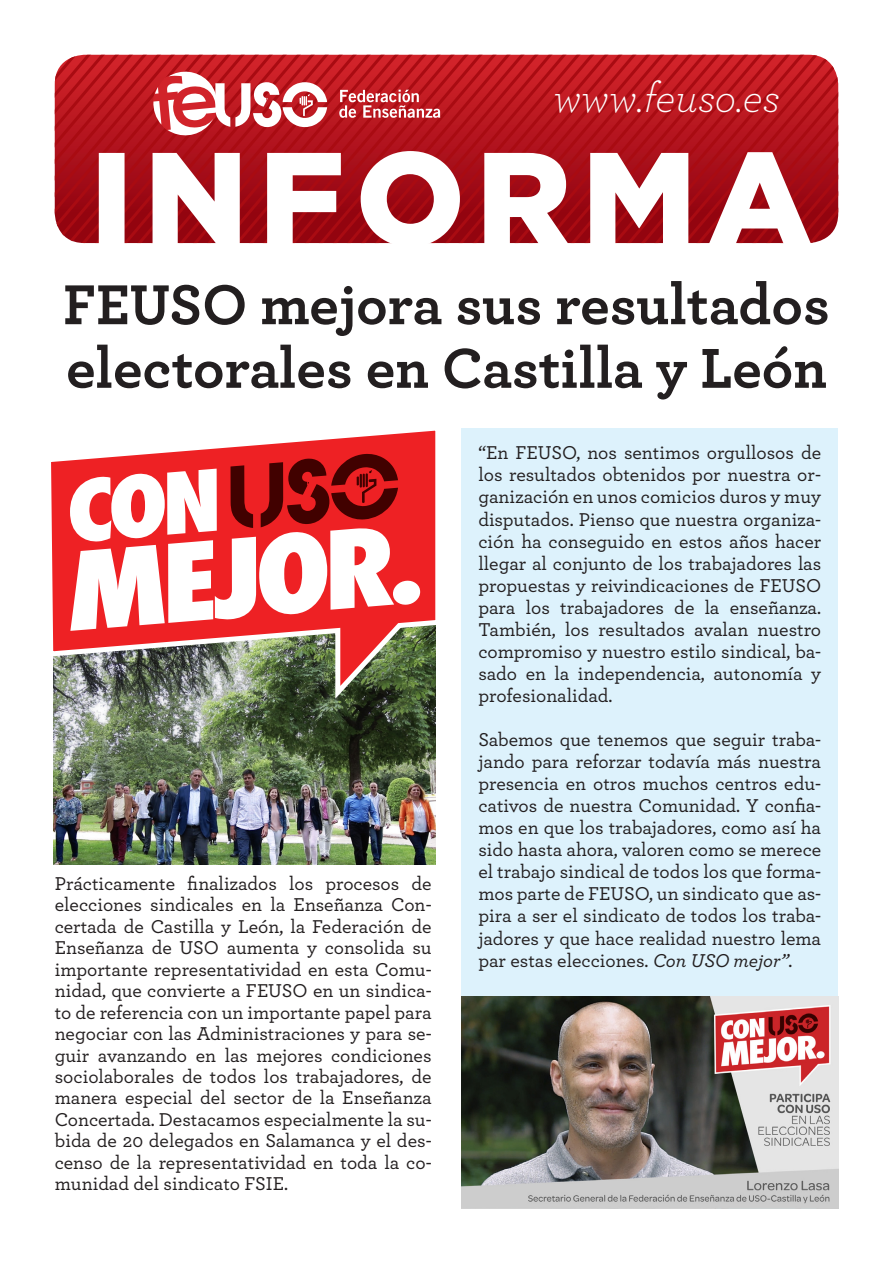
<style>
.page{position:relative;width:893px;height:1263px;background:#fff}
.page>*{position:absolute;margin:0;border:0;box-sizing:border-box;transform-origin:0 0}
.t1{font:700 58.95px/63.6px "Archer Pro";color:#231f20}
.t2{font:italic 300 43.2px "Archer Pro";color:#fff}
.Normal__Web{font:500 19.5px/22px "Archer Pro";color:#231f20;text-align:justify}
.s1{font-style:italic}
</style>
<div class="page">
<div style="left:461px;top:428px;width:377px;height:781px;background:#ddf2fc"></div>
<svg style="left:124px;top:243px;width:660px;height:1px"></svg>
<svg style="left:55px;top:55px;width:783px;height:188px"></svg>
<img style="left:461px;top:996px;width:378px;height:213px">
<img style="left:51px;top:430px;width:385px;height:435px">
<svg style="left:70px;top:451px;width:350px;height:181px"></svg>
<p class="t2" style="left:554px;top:68px;width:228px">www.feuso.es</p>
<p class="t1" style="left:63px;top:269px;width:768px">FEUSO mejora sus resultados electorales en Castilla y León</p>
<p class="Normal__Web" style="left:55px;top:872px;width:378px;line-height:21.5px">Prácticamente finalizados los procesos de elecciones sindicales en la Enseñanza Con&shy;certada de Castilla y León, la Federación de Enseñanza de USO aumenta y consolida su importante representatividad en esta Comu&shy;nidad, que convierte a FEUSO en un sindica&shy;to de referencia con un importante papel para negociar con las Administraciones y para se&shy;guir avanzando en las mejores condiciones sociolaborales de todos los trabajadores, de manera especial del sector de la Enseñanza Concertada. Destacamos especialmente la su&shy;bida de 20 delegados en Salamanca y el des&shy;censo de la representatividad en toda la co&shy;munidad del sindicato FSIE.</p>
<p class="Normal__Web" style="left:478px;top:441px;width:344px">“En FEUSO, nos sentimos orgullosos de los resultados obtenidos por nuestra or&shy;ganización en unos comicios duros y muy disputados. Pienso que nuestra organiza&shy;ción ha conseguido en estos años hacer llegar al conjunto de los trabajadores las propuestas y reivindicaciones de FEUSO para los trabajadores de la enseñanza.<br>También, los resultados avalan nuestro compromiso y nuestro estilo sindical, ba&shy;sado en la independencia, autonomía y profesionalidad.</p>
<p class="Normal__Web" style="left:478px;top:727px;width:344px">Sabemos que tenemos que seguir traba&shy;jando para reforzar todavía más nuestra presencia en otros muchos centros edu&shy;cativos de nuestra Comunidad. Y confia&shy;mos en que los trabajadores, como así ha sido hasta ahora, valoren como se merece el trabajo sindical de todos los que forma&shy;mos parte de FEUSO, un sindicato que as&shy;pira a ser el sindicato de todos los traba&shy;jadores y que hace realidad nuestro lema par estas elecciones. <span class="s1">Con USO mejor”.</span></p>
</div>
